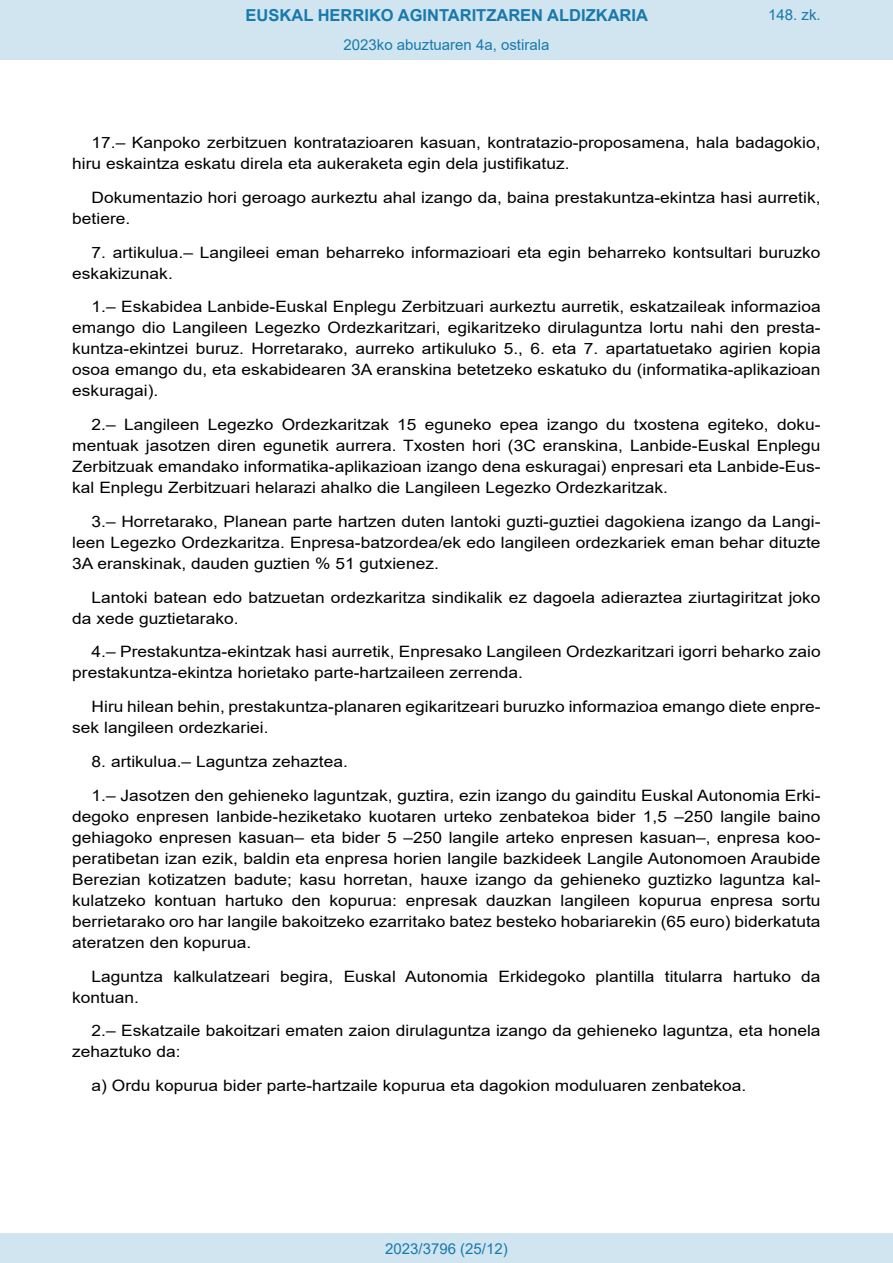
<style>
.page{position:relative;width:893px;height:1263px;background:#fff}
.page>*{position:absolute;margin:0;border:0;box-sizing:border-box;transform-origin:0 0}
.t1{font:700 16.5px "Arial";color:#1879ad}
.BOPVDetalle{font:15.6px/21px "Arial";color:#000;scale:1.11 1}
.Paginacion_Centro{font:15px "Arial";color:#1879ad}
</style>
<div class="page">
<div style="left:0;top:0;width:893px;height:60px;background:#d0e5f0"></div>
<div style="left:0;top:1233px;width:893px;height:30px;background:#d0e5f0"></div>
<p class="t1" style="left:246px;top:3px;width:404px">EUSKAL HERRIKO AGINTARITZAREN ALDIZKARIA</p>
<p class="Paginacion_Centro" style="left:343px;top:35px;width:207px">2023ko abuztuaren 4a, ostirala</p>
<p class="Paginacion_Centro" style="left:768px;top:5px;width:54px">148. zk.</p>
<p class="BOPVDetalle" style="left:72px;top:132px;width:676px;text-indent:19px">17.– Kanpoko zerbitzuen kontratazioaren kasuan, kontratazio-proposamena, hala badagokio, hiru eskaintza eskatu direla eta aukeraketa egin dela justifikatuz.</p>
<p class="BOPVDetalle" style="left:72px;top:187px;width:676px;text-indent:19px">Dokumentazio hori geroago aurkeztu ahal izango da, baina prestakuntza-ekintza hasi aurretik, betiere.</p>
<p class="BOPVDetalle" style="left:72px;top:242px;width:676px;text-indent:19px">7. artikulua.– Langileei eman beharreko informazioari eta egin beharreko kontsultari buruzko eskakizunak.</p>
<p class="BOPVDetalle" style="left:72px;top:296px;width:676px;text-align:justify;text-indent:19px">1.– Eskabidea Lanbide-Euskal Enplegu Zerbitzuari aurkeztu aurretik, eskatzaileak informazioa emango dio Langileen Legezko Ordezkaritzari, egikaritzeko dirulaguntza lortu nahi den presta&shy;kuntza-ekintzei buruz. Horretarako, aurreko artikuluko 5., 6. eta 7. apartatuetako agirien kopia osoa emango du, eta eskabidearen 3A eranskina betetzeko eskatuko du (informatika-aplikazioan eskuragai).</p>
<p class="BOPVDetalle" style="left:72px;top:414px;width:676px;text-align:justify;text-indent:19px">2.– Langileen Legezko Ordezkaritzak 15 eguneko epea izango du txostena egiteko, doku&shy;mentuak jasotzen diren egunetik aurrera. Txosten hori (3C eranskina, Lanbide-Euskal Enplegu Zerbitzuak emandako informatika-aplikazioan izango dena eskuragai) enpresari eta Lanbide-Eus&shy;kal Enplegu Zerbitzuari helarazi ahalko die Langileen Legezko Ordezkaritzak.</p>
<p class="BOPVDetalle" style="left:72px;top:511px;width:676px;text-align:justify;text-indent:19px">3.– Horretarako, Planean parte hartzen duten lantoki guzti-guztiei dagokiena izango da Langi&shy;leen Legezko Ordezkaritza. Enpresa-batzordea/ek edo langileen ordezkariek eman behar dituzte 3A eranskinak, dauden guztien % 51 gutxienez.</p>
<p class="BOPVDetalle" style="left:72px;top:587px;width:676px;text-indent:19px">Lantoki batean edo batzuetan ordezkaritza sindikalik ez dagoela adieraztea ziurtagiritzat joko da xede guztietarako.</p>
<p class="BOPVDetalle" style="left:72px;top:641px;width:676px;text-indent:19px">4.– Prestakuntza-ekintzak hasi aurretik, Enpresako Langileen Ordezkaritzari igorri beharko zaio prestakuntza-ekintza horietako parte-hartzaileen zerrenda.</p>
<p class="BOPVDetalle" style="left:72px;top:696px;width:676px;text-indent:19px">Hiru hilean behin, prestakuntza-planaren egikaritzeari buruzko informazioa emango diete enpre&shy;sek langileen ordezkariei.</p>
<p class="BOPVDetalle" style="left:92px;top:751px;width:232px">8. artikulua.– Laguntza zehaztea.</p>
<p class="BOPVDetalle" style="left:72px;top:785px;width:676px;text-align:justify;text-indent:19px">1.– Jasotzen den gehieneko laguntzak, guztira, ezin izango du gainditu Euskal Autonomia Erki&shy;degoko enpresen lanbide-heziketako kuotaren urteko zenbatekoa bider 1,5 –250 langile baino gehiagoko enpresen kasuan– eta bider 5 –250 langile arteko enpresen kasuan–, enpresa koo&shy;peratibetan izan ezik, baldin eta enpresa horien langile bazkideek Langile Autonomoen Araubide Berezian kotizatzen badute; kasu horretan, hauxe izango da gehieneko guztizko laguntza kal&shy;kulatzeko kontuan hartuko den kopurua: enpresak dauzkan langileen kopurua enpresa sortu berrietarako oro har langile bakoitzeko ezarritako batez besteko hobariarekin (65 euro) biderkatuta ateratzen den kopurua.</p>
<p class="BOPVDetalle" style="left:72px;top:965px;width:676px;text-indent:19px">Laguntza kalkulatzeari begira, Euskal Autonomia Erkidegoko plantilla titularra hartuko da kontuan.</p>
<p class="BOPVDetalle" style="left:72px;top:1020px;width:676px;text-indent:19px">2.– Eskatzaile bakoitzari ematen zaion dirulaguntza izango da gehieneko laguntza, eta honela zehaztuko da:</p>
<p class="BOPVDetalle" style="left:92px;top:1075px;width:591px">a) Ordu kopurua bider parte-hartzaile kopurua eta dagokion moduluaren zenbatekoa.</p>
<p class="Paginacion_Centro" style="left:385px;top:1238px;width:124px">2023/3796 (25/12)</p>
</div>
